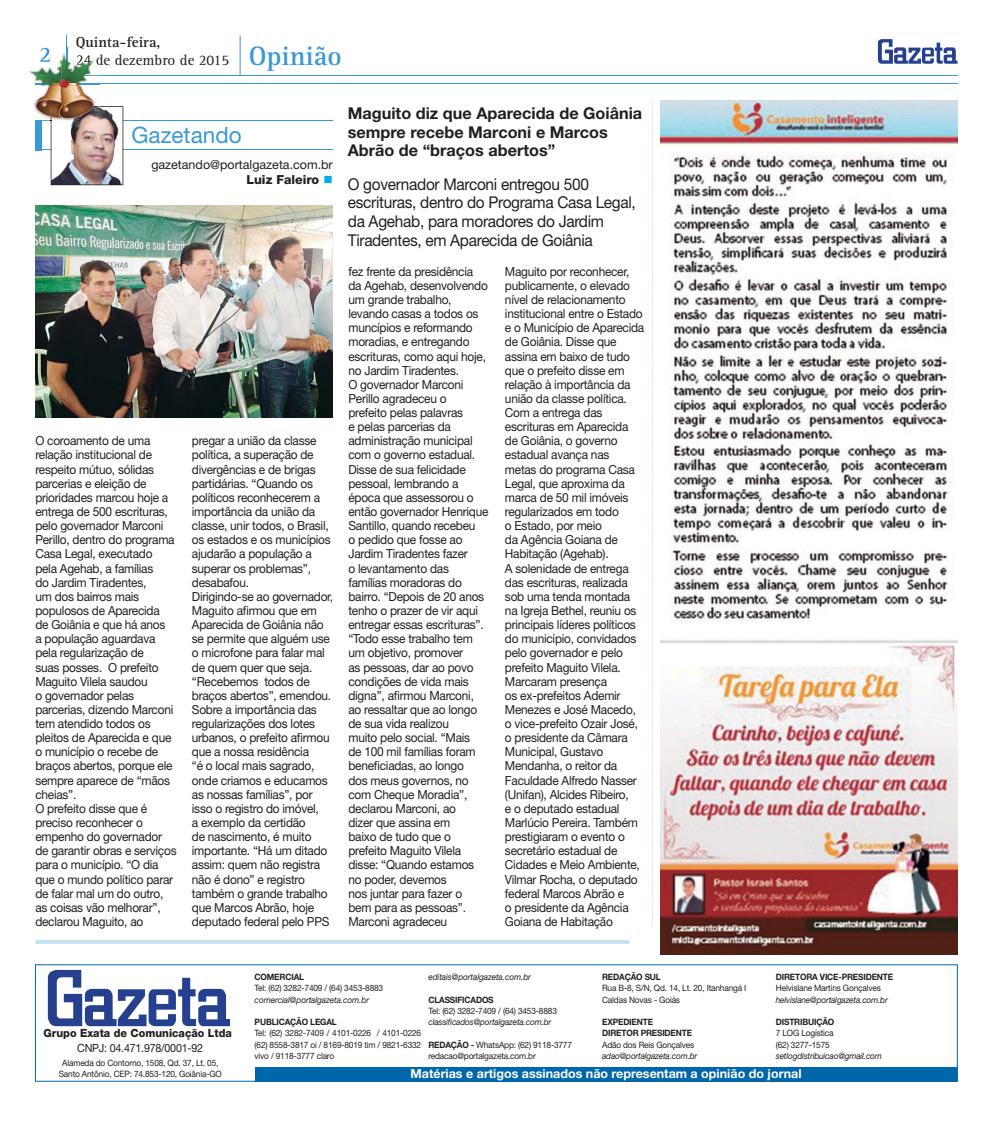
<style>
.page{position:relative;width:993px;height:1124px;background:#fff}
.page>*{position:absolute;margin:0;border:0;box-sizing:border-box;transform-origin:0 0}
.t1{font:22.5px "Helvetica Neue";color:#3999d5}
.t2{font:16.25px/18.8px "Helvetica Neue";letter-spacing:-.02em;color:#231f20;scale:.95 1}
.t3{font:700 16.25px/18.8px "Helvetica Neue";color:#231f20}
.t4{font:15px/18px "Rotis Serif";color:#231f20}
.t5{font:12.5px/14.1px "Helvetica Neue";letter-spacing:-.02em;color:#231f20;scale:.95 1}
.t6{font:700 12.5px "Helvetica Neue";color:#fff}
.t7{font:12.5px "Helvetica Neue";color:#231f20}
.t8{font:800 12.5px "Helvetica Neue";color:#231f20}
.t9{font:800 11.25px "Helvetica Neue";color:#231f20;scale:.96 1}
.t10{font:11.25px "Helvetica Neue";letter-spacing:-.02em;color:#231f20;scale:.95 1}
.t11{font:8.75px/11.2px "Helvetica Neue";letter-spacing:-.02em;color:#231f20;scale:.95 1}
.t12{font:italic 8.75px "Helvetica Neue";letter-spacing:-.02em;color:#231f20;scale:.95 1}
.t13{font:700 8.75px/11.2px "Helvetica Neue";letter-spacing:-.02em;color:#231f20;scale:.95 1}
.s1{font-weight:700}
.s2{font-weight:700;font-size:27.5px;color:#3999d5}
</style>
<div class="page">
<svg style="left:877px;top:39px;width:80px;height:25px"></svg>
<hr style="left:35px;top:83px;width:922px;height:1px;background:#3999d5">
<hr style="left:35px;top:75px;width:922px;height:1px;background:#3999d5">
<hr style="left:67px;top:35px;width:1px;height:40px;background:#3999d5">
<hr style="left:240px;top:35px;width:1px;height:40px;background:#3999d5">
<svg style="left:48px;top:969px;width:182px;height:56px"></svg>
<div style="left:254px;top:1067px;width:703px;height:14px;background:#0067ab"></div>
<hr style="left:35px;top:940px;width:594px;height:3px;background:#c3e1f4">
<img style="left:660px;top:100px;width:297px;height:854px">
<svg style="left:652px;top:100px;width:1px;height:825px"></svg>
<hr style="left:35px;top:120px;width:298px;height:1px;background:#3999d5">
<hr style="left:35px;top:149px;width:298px;height:1px;background:#3999d5">
<img style="left:35px;top:205px;width:297px;height:212px">
<img style="left:29px;top:48px;width:71px;height:38px">
<img style="left:33px;top:86px;width:28px;height:23px">
<img style="left:61px;top:86px;width:35px;height:20px">
<svg style="left:77px;top:48px;width:23px;height:1px"></svg>
<img style="left:77px;top:54px;width:23px;height:11px">
<img style="left:35px;top:83px;width:65px;height:1px">
<img style="left:35px;top:75px;width:65px;height:1px">
<img style="left:40px;top:48px;width:10px;height:14px">
<svg style="left:67px;top:48px;width:1px;height:27px"></svg>
<img style="left:35px;top:106px;width:88px;height:79px">
<p class="t4" style="left:39px;top:34px;width:304px;text-indent:37px"><span class="s1">Quinta-feira,<br></span><sup>2</sup> 24 de dezembro de 2015 <span class="s2">Opinião</span></p>
<h1 class="t1" style="left:131px;top:127px;width:111px">Gazetando</h1>
<p class="t7" style="left:151px;top:160px;width:183px">gazetando@portalgazeta.com.br</p>
<p class="t8" style="left:246px;top:175px;width:74px">Luiz Faleiro</p>
<p class="t5" style="left:35px;top:435px;width:150px">O coroamento de uma relação institucional de respeito mútuo, sólidas parcerias e eleição de prioridades marcou hoje a entrega de 500 escrituras, pelo governador Marconi<br>Perillo, dentro do programa<br>Casa Legal, executado pela Agehab, a famílias<br>do Jardim Tiradentes,<br>um dos bairros mais populosos de Aparecida<br>de Goiânia e que há anos<br>a população aguardava pela regularização de<br>suas posses. O prefeito<br>Maguito Vilela saudou<br>o governador pelas parcerias, dizendo Marconi tem atendido todos os pleitos de Aparecida e que o município o recebe de braços abertos, porque ele sempre aparece de “mãos cheias”.<br>O prefeito disse que é preciso reconhecer o empenho do governador de garantir obras e serviços para o município. “O dia que o mundo político parar de falar mal um do outro, as coisas vão melhorar”, declarou Maguito, ao</p>
<p class="t5" style="left:192px;top:435px;width:150px">pregar a união da classe política, a superação de divergências e de brigas partidárias. “Quando os políticos reconhecerem a importância da união da classe, unir todos, o Brasil, os estados e os municípios ajudarão a população a superar os problemas”, desabafou.<br>Dirigindo-se ao governador,<br>Maguito afirmou que em<br>Aparecida de Goiânia não se permite que alguém use o microfone para falar mal de quem quer que seja. “Recebemos todos de braços abertos”, emendou.<br>Sobre a importância das regularizações dos lotes urbanos, o prefeito afirmou que a nossa residência<br>“é o local mais sagrado, onde criamos e educamos as nossas famílias”, por isso o registro do imóvel,<br>a exemplo da certidão<br>de nascimento, é muito importante. “Há um ditado assim: quem não registra não é dono” e registro também o grande trabalho que Marcos Abrão, hoje deputado federal pelo PPS</p>
<h2 class="t3" style="left:347px;top:105px;width:296px">Maguito diz que Aparecida de Goiânia sempre recebe Marconi e Marcos<br>Abrão de “braços abertos”</h2>
<h2 class="t2" style="left:348px;top:176px;width:304px">O governador Marconi entregou 500 escrituras, dentro do Programa Casa Legal, da Agehab, para moradores do Jardim Tiradentes, em Aparecida de Goiânia</h2>
<p class="t5" style="left:348px;top:265px;width:149px">fez frente da presidência da Agehab, desenvolvendo um grande trabalho, levando casas a todos os muncípios e reformando moradias, e entregando escrituras, como aqui hoje, no Jardim Tiradentes.<br>O governador Marconi<br>Perillo agradeceu o prefeito pelas palavras<br>e pelas parcerias da administração municipal com o governo estadual.<br>Disse de sua felicidade pessoal, lembrando a época que assessorou o então governador Henrique<br>Santillo, quando recebeu<br>o pedido que fosse ao<br>Jardim Tiradentes fazer<br>o levantamento das famílias moradoras do bairro. “Depois de 20 anos tenho o prazer de vir aqui entregar essas escrituras”. “Todo esse trabalho tem um objetivo, promover<br>as pessoas, dar ao povo condições de vida mais digna”, afirmou Marconi, ao ressaltar que ao longo de sua vida realizou<br>muito pelo social. “Mais<br>de 100 mil famílias foram beneficiadas, ao longo<br>dos meus governos, no com Cheque Moradia”, declarou Marconi, ao<br>dizer que assina em<br>baixo de tudo que o prefeito Maguito Vilela disse: “Quando estamos no poder, devemos<br>nos juntar para fazer o bem para as pessoas”.<br>Marconi agradeceu</p>
<p class="t5" style="left:505px;top:265px;width:148px">Maguito por reconhecer, publicamente, o elevado nível de relacionamento institucional entre o Estado e o Município de Aparecida de Goiânia. Disse que assina em baixo de tudo que o prefeito disse em relação à importância da união da classe política.<br>Com a entrega das escrituras em Aparecida de Goiânia, o governo estadual avança nas<br>metas do programa Casa<br>Legal, que aproxima da marca de 50 mil imóveis regularizados em todo<br>o Estado, por meio<br>da Agência Goiana de<br>Habitação (Agehab).<br>A solenidade de entrega das escrituras, realizada sob uma tenda montada na Igreja Bethel, reuniu os principais líderes políticos do município, convidados pelo governador e pelo prefeito Maguito Vilela.<br>Marcaram presença<br>os ex-prefeitos Ademir<br>Menezes e José Macedo, o vice-prefeito Ozair José, o presidente da Câmara<br>Municipal, Gustavo<br>Mendanha, o reitor da<br>Faculdade Alfredo Nasser (Unifan), Alcides Ribeiro,<br>e o deputado estadual<br>Marlúcio Pereira. Também prestigiaram o evento o secretário estadual de<br>Cidades e Meio Ambiente,<br>Vilmar Rocha, o deputado federal Marcos Abrão e<br>o presidente da Agência<br>Goiana de Habitação</p>
<p class="t9" style="left:43px;top:1028px;width:198px">Grupo Exata de Comunicação Ltda</p>
<p class="t10" style="left:77px;top:1044px;width:134px">CNPJ: 04.471.978/0001-92</p>
<p class="t11" style="left:59px;top:1058px;width:173px;line-height:10.5px;text-align:center">Alameda do Contorno, 1508, Qd. 37, Lt. 05,<br>Santo Antônio, CEP: 74.853-120, Goiânia-GO</p>
<p class="t13" style="left:602px;top:972px;width:63px">REDAÇÃO SUL</p>
<p class="t11" style="left:602px;top:983px;width:153px">Rua B-8, S/N, Qd. 14, Lt. 20, Itanhangá I<br>Caldas Novas - Goiás</p>
<p class="t13" style="left:602px;top:1017px;width:96px">EXPEDIENTE<br>DIRETOR PRESIDENTE</p>
<p class="t11" style="left:602px;top:1039px;width:98px">Adão dos Reis Gonçalves</p>
<p class="t12" style="left:602px;top:1052px;width:102px">adao@portalgazeta.com.br</p>
<p class="t13" style="left:254px;top:972px;width:54px">COMERCIAL</p>
<p class="t11" style="left:254px;top:983px;width:137px">Tel: (62) 3282-7409 / (64) 3453-8883</p>
<p class="t12" style="left:254px;top:996px;width:122px">comercial@portalgazeta.com.br</p>
<p class="t13" style="left:254px;top:1017px;width:88px">PUBLICAÇÃO LEGAL</p>
<p class="t11" style="left:254px;top:1028px;width:177px;text-align:justify">Tel: (62) 3282-7409 / 4101-0226 / 4101-0226 (62) 8558-3817 oi / 8169-8019 tim / 9821-6332 vivo / 9118-3777 claro</p>
<p class="t12" style="left:428px;top:973px;width:109px">editais@portalgazeta.com.br</p>
<p class="t13" style="left:428px;top:994px;width:70px">CLASSIFICADOS</p>
<p class="t11" style="left:428px;top:1005px;width:137px">Tel: (62) 3282-7409 / (64) 3453-8883</p>
<p class="t12" style="left:428px;top:1018px;width:131px">classificados@portalgazeta.com.br</p>
<p class="t11" style="left:428px;top:1039px;width:153px"><span class="s1">REDAÇÃO -</span> WhatsApp: (62) 9118-3777 redacao@portalgazeta.com.br</p>
<p class="t13" style="left:775px;top:972px;width:125px">DIRETORA VICE-PRESIDENTE</p>
<p class="t11" style="left:775px;top:983px;width:112px">Helvislane Martins Gonçalves</p>
<p class="t12" style="left:775px;top:996px;width:119px">helvislane@portalgazeta.com.br</p>
<p class="t13" style="left:775px;top:1017px;width:63px">DISTRIBUIÇÃO</p>
<p class="t11" style="left:775px;top:1028px;width:62px">7 LOG Logística (62) 3277-1575</p>
<p class="t12" style="left:775px;top:1052px;width:113px">setlogdistribuicao@gmail.com</p>
<p class="t6" style="left:410px;top:1069px;width:392px">Matérias e artigos assinados não representam a opinião do jornal</p>
</div>
